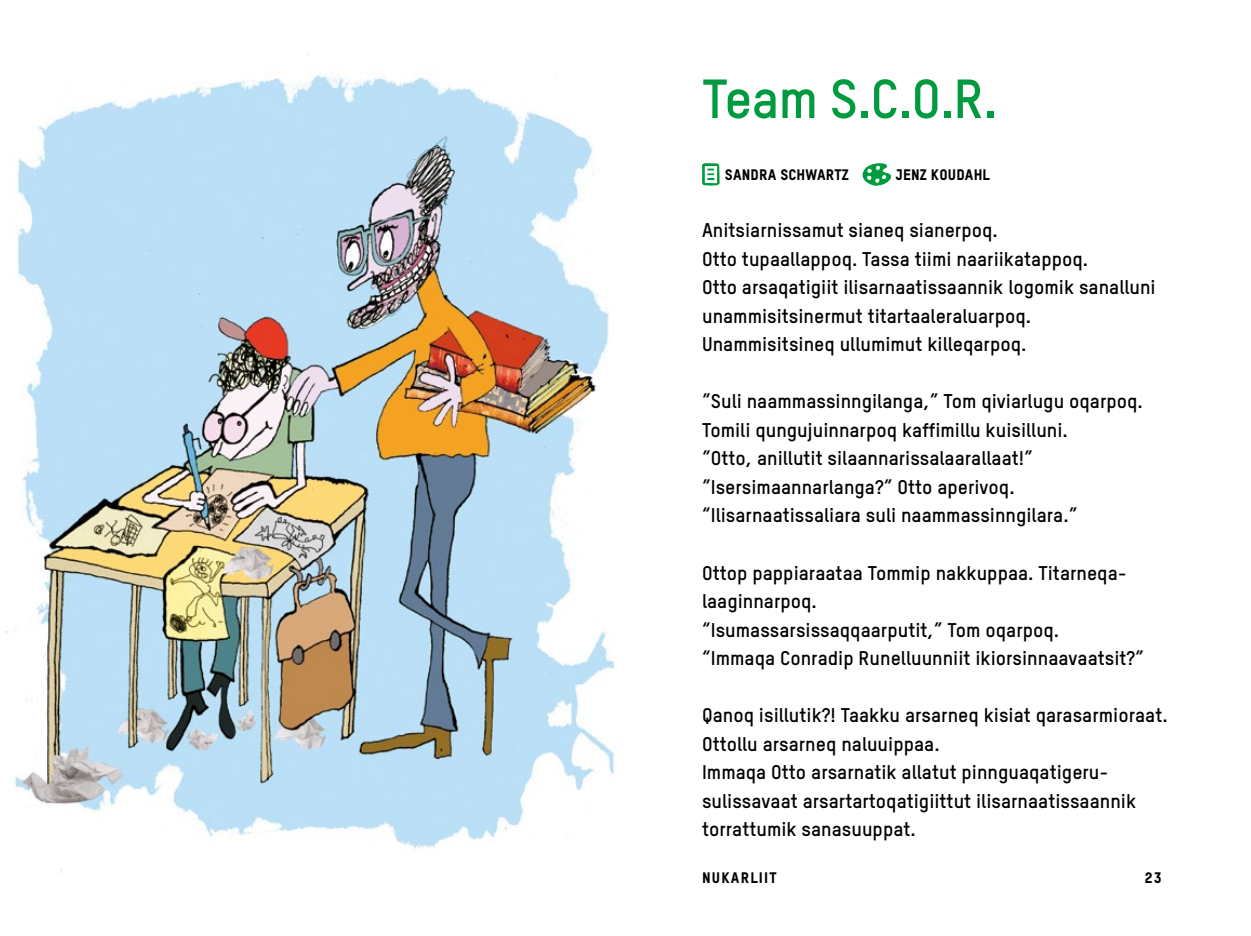
<style>
.page{position:relative;width:1251px;height:936px;background:#fff}
.page>*{position:absolute;margin:0;border:0;box-sizing:border-box;transform-origin:0 0}
.t1{font:700 54px "Oxfam TSTARPRO";color:#009b3e}
.t2{font:700 19.5px/28.5px "Oxfam TSTARPRO";color:#000}
.t3{font:15px "Oxfam TSTARPRO Headline";letter-spacing:.01em;color:#000}
.t4{font:15px "Oxfam TSTARPRO Headline";letter-spacing:.08em;color:#000}
</style>
<div class="page">
<img style="left:6px;top:54px;width:609px;height:817px">
<svg style="left:702px;top:163px;width:17px;height:23px"></svg>
<svg style="left:862px;top:163px;width:29px;height:23px"></svg>
<h1 class="t1" style="left:702px;top:58px;width:297px">Team S.C.O.R.</h1>
<p class="t3" style="left:724px;top:163px;width:125px">SANDRA SCHWARTZ</p>
<p class="t3" style="left:895px;top:163px;width:96px">JENZ KOUDAHL</p>
<p class="t2" style="left:702px;top:214px;width:455px">Anitsiarnissamut sianeq sianerpoq.<br>Otto tupaallappoq. Tassa tiimi naariikatappoq.<br>Otto arsaqatigiit ilisarnaatissaannik logomik sanalluni unammisitsinermut titartaaleraluarpoq.<br>Unammisitsineq ullumimut killeqarpoq.</p>
<p class="t2" style="left:702px;top:385px;width:442px">”Suli naammassinngilanga,” Tom qiviarlugu oqarpoq.<br>Tomili qungujuinnarpoq kaffimillu kuisilluni.<br>”Otto, anillutit silaannarissalaarallaat!” ”Isersimaannarlanga?” Otto aperivoq. “Ilisarnaatissaliara suli naammassinngilara.”</p>
<p class="t2" style="left:702px;top:556px;width:443px">Ottop pappiaraataa Tommip nakkuppaa. Titarneqa&shy;laaginnarpoq.<br>“Isumassarsissaqqaarputit,” Tom oqarpoq.<br>“Immaqa Conradip Runelluunniit ikiorsinnaavaatsit?”</p>
<p class="t2" style="left:702px;top:699px;width:467px">Qanoq isillutik?! Taakku arsarneq kisiat qarasarmioraat.<br>Ottollu arsarneq naluuippaa.<br>Immaqa Otto arsarnatik allatut pinnguaqatigeru&shy;sulissavaat arsartartoqatigiittut ilisarnaatissaannik torrattumik sanasuuppat.</p>
<p class="t4" style="left:702px;top:866px;width:76px">NUKARLIIT</p>
<p class="t3" style="left:1144px;top:866px;width:18px">23</p>
</div>
